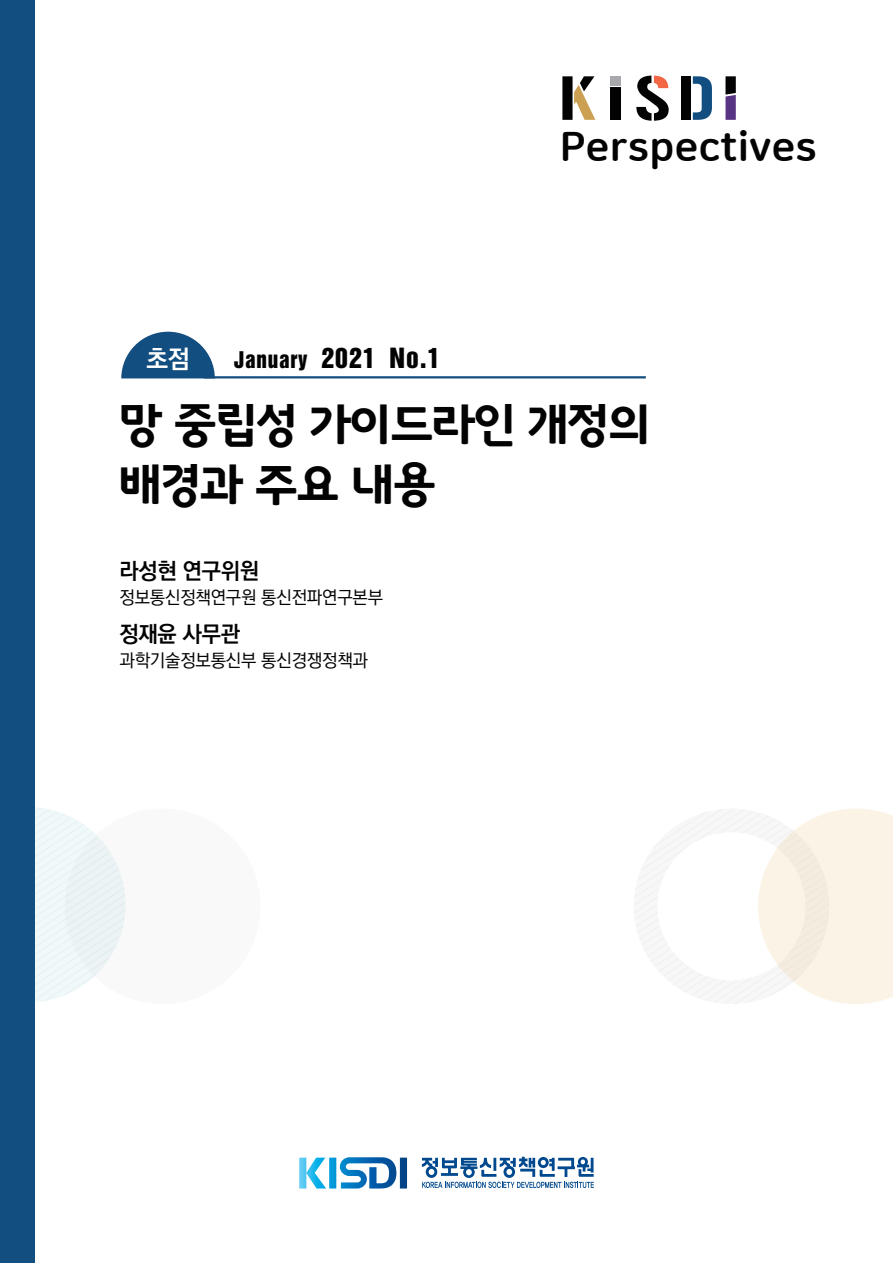
<style>
.page{position:relative;width:893px;height:1263px;background:#fff}
.page>*{position:absolute;margin:0;border:0;box-sizing:border-box;transform-origin:0 0}
.t1{font:46.5px/60px "Godo B";letter-spacing:-.03em;color:#030303}
.t2{font:40.5px "Nanum Square Round EB";letter-spacing:.01em;color:#030303}
.t3{font:25.5px "Helvetica Inserat LT Std";letter-spacing:.04em;color:#030303}
.t4{font:700 25.5px "Ko Pub Dotum";color:#fff}
.t5{font:700 22.5px "Ko Pub World Dotum";letter-spacing:-.01em;color:#030303}
.t6{font:500 18px "Ko Pub World Dotum";letter-spacing:-.01em;color:#030303}
.s1{font-size:21px}
</style>
<div class="page">
<svg style="left:299px;top:1157px;width:108px;height:31px"></svg>
<svg style="left:422px;top:1157px;width:172px;height:31px"></svg>
<svg style="left:121px;top:332px;width:94px;height:46px"></svg>
<hr style="left:204px;top:376px;width:442px;height:2px;background:#124e80">
<svg style="left:562px;top:76px;width:33px;height:44px"></svg>
<svg style="left:636px;top:76px;width:33px;height:45px"></svg>
<div style="left:611px;top:88px;width:10px;height:32px;background:#030303"></div>
<div style="left:611px;top:76px;width:10px;height:10px;background:#a8a9ad"></div>
<svg style="left:725px;top:76px;width:11px;height:44px"></svg>
<svg style="left:693px;top:76px;width:19px;height:44px"></svg>
<div style="left:681px;top:76px;width:10px;height:44px;background:#030303"></div>
<svg style="left:634px;top:808px;width:259px;height:196px"></svg>
<svg style="left:34px;top:807px;width:61px;height:195px"></svg>
<div style="left:65px;top:808px;width:196px;height:196px;background:linear-gradient(to right,#edf3f4,#fefbfb);border-radius:50%"></div>
<div style="left:0;top:0;width:34px;height:1263px;background:#124e80"></div>
<h3 class="t4" style="left:147px;top:346px;width:44px">초점</h3>
<h3 class="t3" style="left:234px;top:342px;width:208px"><span class="s1">January</span> 2021 No.1</h3>
<h2 class="t2" style="left:560px;top:125px;width:258px">Perspectives</h2>
<h1 class="t1" style="left:119px;top:395px;width:534px">망 중립성 가이드라인 개정의 배경과 주요 내용</h1>
<p class="t5" style="left:120px;top:555px;width:141px">라성현 연구위원</p>
<p class="t6" style="left:120px;top:585px;width:265px">정보통신정책연구원 통신전파연구본부</p>
<p class="t5" style="left:120px;top:618px;width:122px">정재윤 사무관</p>
<p class="t6" style="left:120px;top:648px;width:250px">과학기술정보통신부 통신경쟁정책과</p>
</div>
